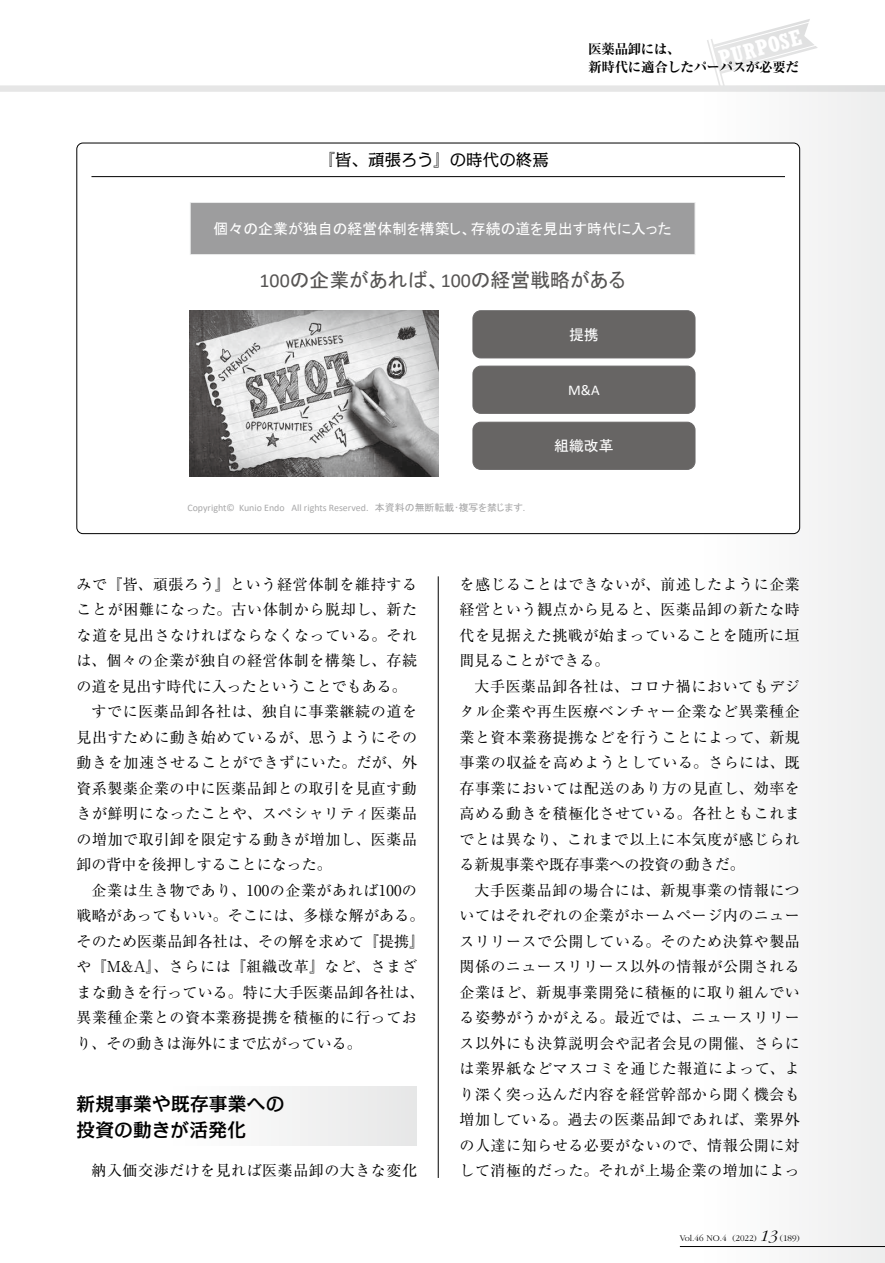
<style>
.page{position:relative;width:885px;height:1263px;background:#fff}
.page>*{position:absolute;margin:0;border:0;box-sizing:border-box;transform-origin:0 0}
.t1{font:26.4px "MS P Gothic";color:#000}
.t2{font:700 condensed 22.05px "Rockwell";color:#fff}
.t3{font:19.8px "MS P Gothic";color:#565453}
.t4{font:500 18.75px/25.5px "Kakumin Pro";letter-spacing:.01em;color:#000}
.t5{font:16.5px "Kakumin Pro";letter-spacing:.005em;color:#000}
.t6{font:15px/25.5px "Ryumin Pr 6 N";letter-spacing:.035em;color:#000;text-align:justify}
.t7{font:15px "Ryumin Pr 6 N";letter-spacing:.01em;color:#000}
.t8{font:15px "Ryumin Pr 6 N";color:#000}
.t9{font:14.85px "MS P Gothic";color:#fff}
.t10{font:14.85px "Calibri";color:#fff}
.t11{font:700 expanded 13.5px "Ryumin Pro";letter-spacing:-.025em;color:#000}
.t12{font:9.9px "Calibri";color:#a8a8a9}
.t13{font:300 9px "Garamond";color:#000}
.s1{font-family:"Calibri"}
.s2{font-family:"MS P Gothic"}
.s3{font-style:italic;font-size:16.5px}
</style>
<div class="page">
<div style="left:693px;top:85px;width:191px;height:1178px;background:#f5f5f5"></div>
<hr style="left:679px;top:1246px;width:205px;height:1px;background:#000">
<div style="left:77px;top:143px;width:722px;height:391px;background:#fff;border-radius:6px"></div>
<div style="left:190px;top:203px;width:505px;height:52px;background:#9d9d9e"></div>
<div style="left:190px;top:202px;width:505px;height:53px;border:1px solid #eaebeb"></div>
<svg style="left:189px;top:310px;width:507px;height:167px"></svg>
<div style="left:472px;top:310px;width:223px;height:48px;background:#676564;border:1px solid #585656;border-radius:8px"></div>
<div style="left:472px;top:366px;width:223px;height:48px;background:#676564;border:1px solid #585656;border-radius:8px"></div>
<div style="left:472px;top:422px;width:223px;height:48px;background:#676564;border:1px solid #585656;border-radius:8px"></div>
<hr style="left:438px;top:576px;width:1px;height:602px;background:#000">
<hr style="left:91px;top:176px;width:693px;height:1px;background:#000">
<div style="left:77px;top:1086px;width:340px;height:60px;background:linear-gradient(to right,#fff,#e8e9e9)"></div>
<svg style="left:707px;top:19px;width:111px;height:66px"></svg>
<div style="left:0;top:85px;width:884px;height:7px;background:#e6e6e6"></div>
<h2 class="t2" style="left:716px;top:46px;width:86px;rotate:-15deg">PURPOSE</h2>
<p class="t11" style="left:588px;top:39px;width:94px">医薬品卸には、</p>
<p class="t11" style="left:588px;top:57px;width:212px">新時代に適合したパーパスが必要だ</p>
<h1 class="t1" style="left:277px;top:140px;width:324px">『皆、頑張ろう』の時代の終焉</h1>
<p class="t5" style="left:318px;top:147px;width:232px">『皆、頑張ろう』の時代の終焉</p>
<p class="t9" style="left:213px;top:221px;width:459px">個々の企業が独自の経営体制を構築し、存続の道を見出す時代に入った</p>
<h3 class="t3" style="left:259px;top:270px;width:367px"><span class="s1">100</span>の企業があれば、<span class="s1">100</span>の経営戦略がある</h3>
<p class="t9" style="left:569px;top:327px;width:31px">提携</p>
<p class="t10" style="left:568px;top:379px;width:33px">M&amp;A</p>
<p class="t12" style="left:187px;top:500px;width:339px">Copyright© Kunio Endo All rights Reserved. <span class="s2">本資料の無断転載･複写を禁じます</span>.</p>
<p class="t9" style="left:554px;top:438px;width:61px">組織改革</p>
<p class="t6" style="left:77px;top:570px;width:342px">みで『皆、頑張ろう』という経営体制を維持する</p>
<p class="t6" style="left:77px;top:596px;width:342px">ことが困難になった。古い体制から脱却し、新た</p>
<p class="t6" style="left:77px;top:621px;width:342px">な道を見出さなければならなくなっている。それ</p>
<p class="t6" style="left:77px;top:647px;width:342px">は、個々の企業が独自の経営体制を構築し、存続</p>
<p class="t8" style="left:77px;top:674px;width:331px">の道を見出す時代に入ったということでもある。</p>
<p class="t6" style="left:92px;top:698px;width:327px">すでに医薬品卸各社は、独自に事業継続の道を</p>
<p class="t6" style="left:77px;top:723px;width:342px">見出すために動き始めているが、思うようにその</p>
<p class="t6" style="left:77px;top:749px;width:342px">動きを加速させることができずにいた。だが、外</p>
<p class="t6" style="left:77px;top:774px;width:342px">資系製薬企業の中に医薬品卸との取引を見直す動</p>
<p class="t6" style="left:77px;top:800px;width:342px">きが鮮明になったことや、スペシャリティ医薬品</p>
<p class="t6" style="left:77px;top:825px;width:342px">の増加で取引卸を限定する動きが増加し、医薬品</p>
<p class="t8" style="left:77px;top:853px;width:257px">卸の背中を後押しすることになった。</p>
<p class="t6" style="left:92px;top:876px;width:327px">企業は生き物であり、100の企業があれば100の</p>
<p class="t7" style="left:77px;top:904px;width:349px">戦略があってもいい。そこには、多様な解がある。</p>
<p class="t7" style="left:77px;top:929px;width:349px">そのため医薬品卸各社は、その解を求めて『提携』</p>
<p class="t6" style="left:77px;top:953px;width:342px">や『M&amp;A』、さらには『組織改革』など、さまざ</p>
<p class="t7" style="left:77px;top:980px;width:349px">まな動きを行っている。特に大手医薬品卸各社は、</p>
<p class="t6" style="left:77px;top:1004px;width:342px">異業種企業との資本業務提携を積極的に行ってお</p>
<p class="t8" style="left:77px;top:1031px;width:287px">り、その動きは海外にまで広がっている。</p>
<p class="t4" style="left:76px;top:1089px;width:209px">新規事業や既存事業への投資の動きが活発化</p>
<p class="t6" style="left:92px;top:1157px;width:327px">納入価交渉だけを見れば医薬品卸の大きな変化</p>
<p class="t6" style="left:459px;top:570px;width:342px">を感じることはできないが、前述したように企業経営という観点から見ると、医薬品卸の新たな時代を見据えた挑戦が始まっていることを随所に垣間見ることができる。</p>
<p class="t6" style="left:459px;top:672px;width:342px;text-indent:15px">大手医薬品卸各社は、コロナ禍においてもデジタル企業や再生医療ベンチャー企業など異業種企業と資本業務提携などを行うことによって、新規事業の収益を高めようとしている。さらには、既存事業においては配送のあり方の見直し、効率を高める動きを積極化させている。各社ともこれまでとは異なり、これまで以上に本気度が感じられる新規事業や既存事業への投資の動きだ。</p>
<p class="t6" style="left:459px;top:876px;width:342px;text-indent:15px">大手医薬品卸の場合には、新規事業の情報についてはそれぞれの企業がホームページ内のニュースリリースで公開している。そのため決算や製品関係のニュースリリース以外の情報が公開される企業ほど、新規事業開発に積極的に取り組んでいる姿勢がうかがえる。最近では、ニュースリリース以外にも決算説明会や記者会見の開催、さらには業界紙などマスコミを通じた報道によって、より深く突っ込んだ内容を経営幹部から聞く機会も増加している。過去の医薬品卸であれば、業界外の人達に知らせる必要がないので、情報公開に対して消極的だった。それが上場企業の増加によっ</p>
<p class="t13" style="left:679px;top:1233px;width:121px">Vol.46 NO.4 (2022) <span class="s3">13</span> (189)</p>
</div>
